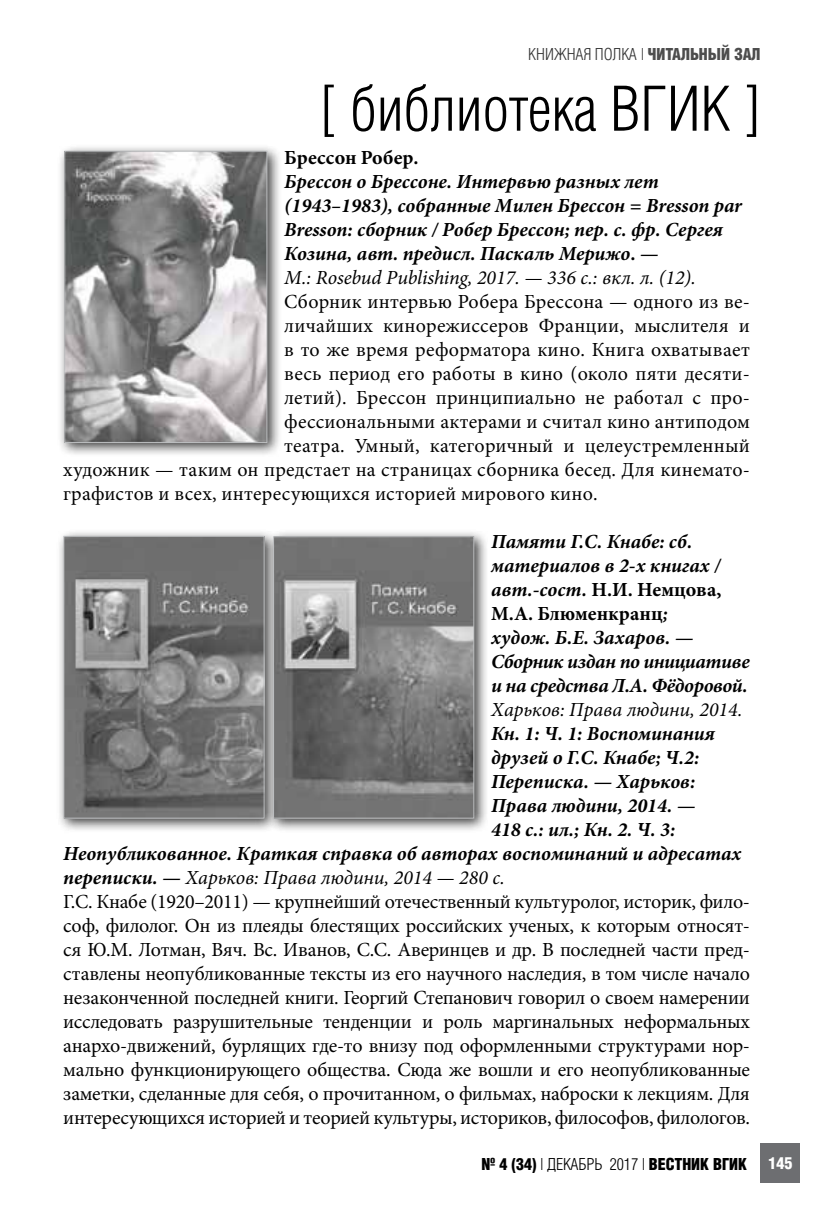
<style>
.page{position:relative;width:823px;height:1219px;background:#fff}
.page>*{position:absolute;margin:0;border:0;box-sizing:border-box;transform-origin:0 0}
.t1{font:60px "AG Letterica Cond L";color:#000}
.t2{font:20px "Minion Pro";letter-spacing:-.005em;color:#000}
.t3{font:italic 700 20px/24px "Minion Pro";color:#000}
.t4{font:italic 20px "Minion Pro";color:#000}
.t5{font:700 20px "Minion Pro";letter-spacing:.015em;color:#000}
.t6{font:700 16px "AG Letterica Cond L";color:#000}
.t7{font:16px "AG Letterica Cond L";color:#333}
.t8{font:700 16px "AG Letterica Cond L";color:#fff}
.s1{font-weight:700;color:#4d4d4d}
.s2{font-style:normal}
.s3{font-weight:400}
.s4{font-weight:700}
</style>
<div class="page">
<div style="left:760px;top:1143px;width:39px;height:40px;background:#6d6e71"></div>
<div style="left:57px;top:529px;width:222px;height:305px;background:#000;opacity:.75"></div>
<img style="left:65px;top:538px;width:197px;height:278px">
<div style="left:63px;top:536px;width:201px;height:282px;border:1px solid #bcbec0"></div>
<div style="left:266px;top:529px;width:222px;height:304px;background:#000;opacity:.75"></div>
<img style="left:275px;top:538px;width:197px;height:278px">
<div style="left:273px;top:536px;width:201px;height:282px;border:1px solid #bcbec0"></div>
<div style="left:57px;top:144px;width:225px;height:314px;background:#000;opacity:.75"></div>
<img style="left:66px;top:153px;width:199px;height:288px">
<div style="left:64px;top:151px;width:203px;height:292px;border:1px solid #bcbec0"></div>
<p class="t7" style="left:528px;top:44px;width:234px">КНИЖНАЯ ПОЛКА | <span class="s1">ЧИТАЛЬНЫЙ ЗАЛ</span></p>
<h1 class="t1" style="left:320px;top:74px;width:441px">[ библиотека ВГИК ]</h1>
<p class="t5" style="left:284px;top:144px;width:136px">Брессон Робер.</p>
<p class="t3" style="left:284px;top:169px;width:459px">Брессон о Брессоне. Интервью разных лет (1943–1983), собранные Милен Брессон = Bresson par Bresson: сборник / Робер Брессон; пер. с. фр. Сергея Козина, авт. предисл. Паскаль Мерижо<span class="s2">.</span> —<br><span class="s3">М.: Rosebud Publishing, 2017. — 336 с.: вкл. л. (12).</span></p>
<p class="t2" style="left:284px;top:288px;width:467px">Сборник интервью Робера Брессона — одного из ве-</p>
<p class="t2" style="left:284px;top:312px;width:467px">личайших кинорежиссеров Франции, мыслителя и</p>
<p class="t2" style="left:284px;top:336px;width:467px">в то же время реформатора кино. Книга охватывает</p>
<p class="t2" style="left:284px;top:360px;width:467px">весь период его работы в кино (около пяти десяти-</p>
<p class="t2" style="left:284px;top:384px;width:467px">летий). Брессон принципиально не работал с про-</p>
<p class="t2" style="left:284px;top:408px;width:467px">фессиональными актерами и считал кино антиподом</p>
<p class="t2" style="left:284px;top:432px;width:467px">театра. Умный, категоричный и целеустремленный</p>
<p class="t2" style="left:63px;top:456px;width:687px">художник — таким он предстает на страницах сборника бесед. Для кинемато-</p>
<p class="t2" style="left:63px;top:480px;width:535px">графистов и всех, интересующихся историей мирового кино.</p>
<p class="t3" style="left:491px;top:529px;width:260px">Памяти Г.С. Кнабе: сб. материалов в 2-х книгах / авт.-сост. <span class="s2">Н.И. Немцова,<br>М.А. Блюменкранц</span>;<br>худож. Б.Е. Захаров. —<br>Сборник издан по инициативе и на средства Л.А. Фёдоровой.</p>
<p class="t4" style="left:491px;top:696px;width:252px">Харьков: Права людини, 2014.</p>
<p class="t3" style="left:491px;top:721px;width:225px">Кн. 1: Ч. 1: Воспоминания</p>
<p class="t3" style="left:491px;top:745px;width:209px">друзей о Г.С. Кнабе; Ч.2:</p>
<p class="t3" style="left:491px;top:769px;width:205px">Переписка. — Харьков:</p>
<p class="t3" style="left:491px;top:793px;width:206px">Права людини, 2014. —</p>
<p class="t3" style="left:491px;top:817px;width:185px">418 с.: ил.; Кн. 2. Ч. 3:</p>
<p class="t3" style="left:63px;top:841px;width:679px">Неопубликованное. Краткая справка об авторах воспоминаний и адресатах</p>
<p class="t4" style="left:63px;top:864px;width:443px"><span class="s4">переписки. —</span> Харьков: Права людини, 2014 — 280 с.</p>
<p class="t2" style="left:63px;top:888px;width:688px">Г.С. Кнабе (1920–2011) — крупнейший отечественный культуролог, историк, фило-</p>
<p class="t2" style="left:63px;top:912px;width:687px">соф, филолог. Он из плеяды блестящих российских ученых, к которым относят-</p>
<p class="t2" style="left:63px;top:936px;width:687px">ся Ю.М. Лотман, Вяч. Вс. Иванов, С.С. Аверинцев и др. В последней части пред-</p>
<p class="t2" style="left:63px;top:960px;width:687px">ставлены неопубликованные тексты из его научного наследия, в том числе начало</p>
<p class="t2" style="left:63px;top:984px;width:687px">незаконченной последней книги. Георгий Степанович говорил о своем намерении</p>
<p class="t2" style="left:63px;top:1008px;width:688px">исследовать разрушительные тенденции и роль маргинальных неформальных</p>
<p class="t2" style="left:63px;top:1032px;width:687px">анархо-движений, бурлящих где-то внизу под оформленными структурами нор-</p>
<p class="t2" style="left:63px;top:1056px;width:687px">мально функционирующего общества. Сюда же вошли и его неопубликованные</p>
<p class="t2" style="left:63px;top:1080px;width:687px">заметки, сделанные для себя, о прочитанном, о фильмах, наброски к лекциям. Для</p>
<p class="t2" style="left:63px;top:1104px;width:687px">интересующихся историей и теорией культуры, историков, философов, филологов.</p>
<p class="t6" style="left:481px;top:1154px;width:267px">№ 4 (34) <span class="s3">| ДЕКАБРЬ 2017 |</span> ВЕСТНИК ВГИК</p>
<p class="t8" style="left:768px;top:1153px;width:25px">145</p>
</div>
